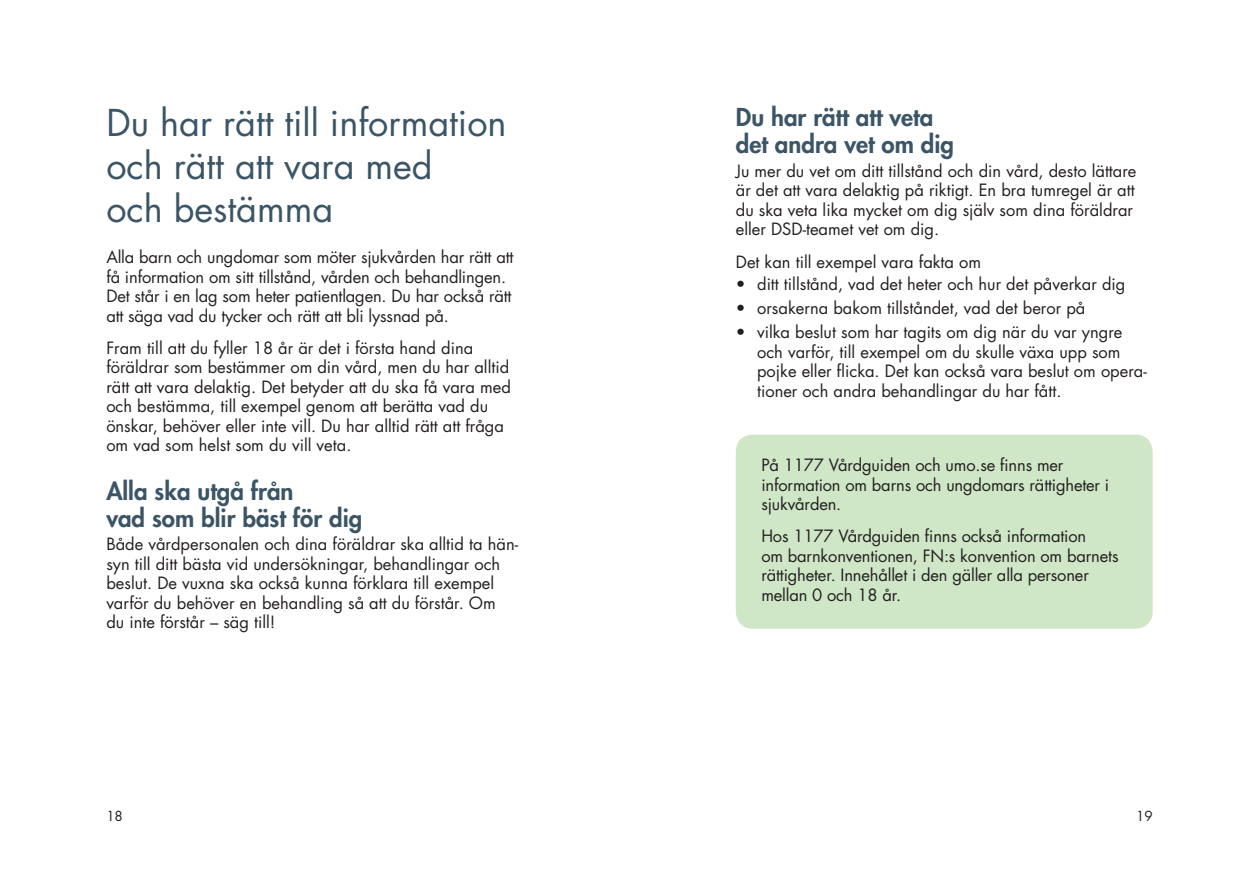
<style>
.page{position:relative;width:1259px;height:893px;background:#fff}
.page>*{position:absolute;margin:0;border:0;box-sizing:border-box;transform-origin:0 0}
.rubrik_1{font:36px/43.2px "Futura Std";color:#3b5566}
.rubrik_2{font:800 24px/27px "Futura Std";color:#3b5566}
.brödtext{font:16.5px/19.5px "Futura Std";color:#231f20}
._19_Punktsats{font:16.5px/19.5px "Futura Std";color:#231f20}
.t1{font:13.5px "Futura Std";color:#231f20}
</style>
<div class="page">
<div style="left:736px;top:435px;width:416px;height:194px;background:#cfe7c6;border-radius:17px"></div>
<p class="rubrik_1" style="left:106px;top:102px;width:402px">Du har rätt till information och rätt att vara med<br>och bestämma</p>
<p class="brödtext" style="left:106px;top:248px;width:408px">Alla barn och ungdomar som möter sjukvården har rätt att få information om sitt tillstånd, vården och behandlingen.<br>Det står i en lag som heter patientlagen. Du har också rätt att säga vad du tycker och rätt att bli lyssnad på.</p>
<p class="brödtext" style="left:106px;top:338px;width:406px">Fram till att du fyller 18 år är det i första hand dina föräldrar som bestämmer om din vård, men du har alltid rätt att vara delaktig. Det betyder att du ska få vara med och bestämma, till exempel genom att berätta vad du önskar, behöver eller inte vill. Du har alltid rätt att fråga om vad som helst som du vill veta.</p>
<p class="rubrik_2" style="left:106px;top:477px;width:257px">Alla ska utgå från<br>vad som blir bäst för dig</p>
<p class="brödtext" style="left:106px;top:535px;width:413px">Både vårdpersonalen och dina föräldrar ska alltid ta hän&shy;syn till ditt bästa vid undersökningar, behandlingar och beslut. De vuxna ska också kunna förklara till exempel varför du behöver en behandling så att du förstår. Om<br>du inte förstår – säg till!</p>
<p class="rubrik_2" style="left:736px;top:104px;width:220px">Du har rätt att veta det andra vet om dig</p>
<p class="brödtext" style="left:736px;top:161px;width:402px">Ju mer du vet om ditt tillstånd och din vård, desto lättare är det att vara delaktig på riktigt. En bra tumregel är att du ska veta lika mycket om dig själv som dina föräldrar eller DSD-teamet vet om dig.</p>
<p class="brödtext" style="left:736px;top:252px;width:247px">Det kan till exempel vara fakta om</p>
<p class="_19_Punktsats" style="left:736px;top:274px;width:391px">• ditt tillstånd, vad det heter och hur det påverkar dig</p>
<p class="_19_Punktsats" style="left:736px;top:298px;width:351px">• orsakerna bakom tillståndet, vad det beror på</p>
<p class="_19_Punktsats" style="left:757px;top:322px;width:391px;text-indent:-21px">• vilka beslut som har tagits om dig när du var yngre och varför, till exempel om du skulle växa upp som pojke eller flicka. Det kan också vara beslut om opera&shy;tioner och andra behandlingar du har fått.</p>
<p class="brödtext" style="left:761px;top:455px;width:349px">På 1177 Vårdguiden och umo.se finns mer information om barns och ungdomars rättigheter i sjukvården.</p>
<p class="brödtext" style="left:761px;top:527px;width:359px">Hos 1177 Vårdguiden finns också information<br>om barnkonventionen, FN:s konvention om barnets rättigheter. Innehållet i den gäller alla personer mellan 0 och 18 år.</p>
<p class="t1" style="left:106px;top:808px;width:18px">18</p>
<p class="t1" style="left:1136px;top:808px;width:18px">19</p>
</div>
